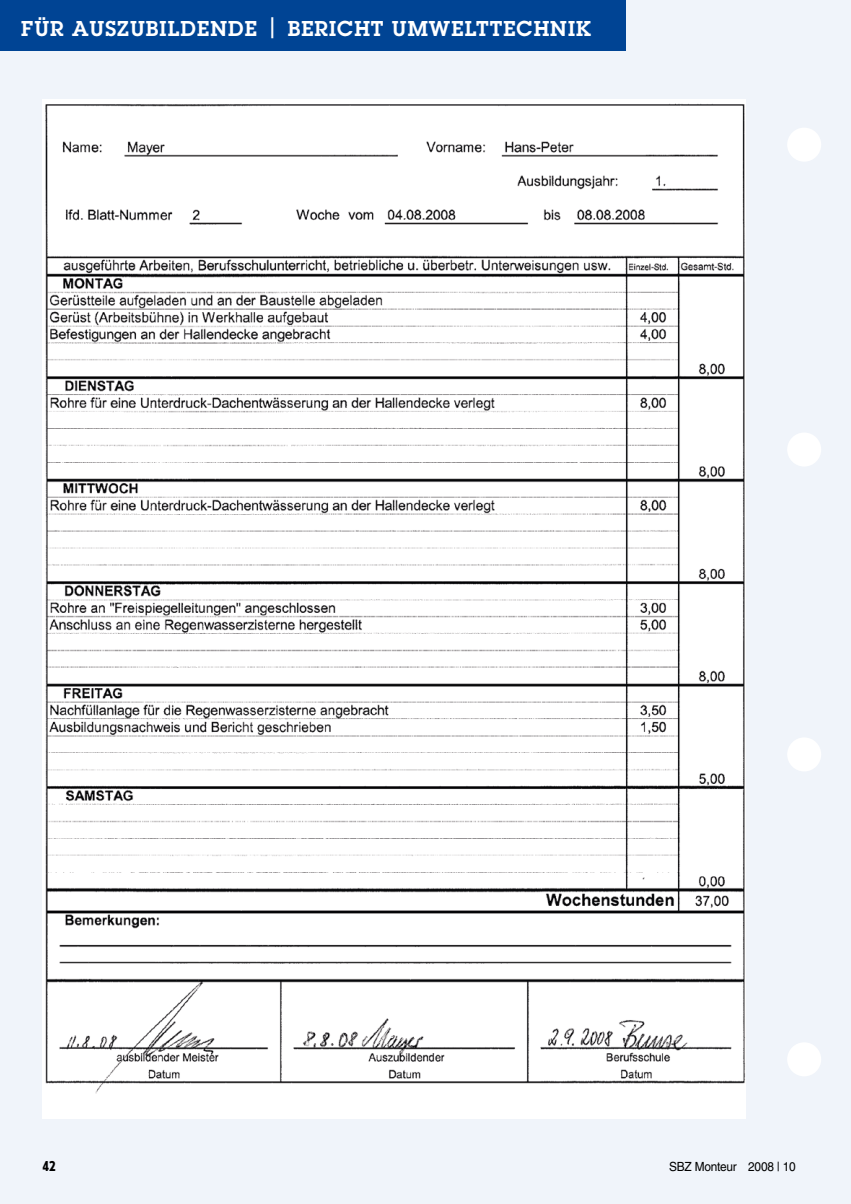
<style>
.page{position:relative;width:851px;height:1204px;background:#fff}
.page>*{position:absolute;margin:0;border:0;box-sizing:border-box;transform-origin:0 0}
.t1{font:600 21px "Lubalin Graph Std";letter-spacing:.05em;color:#fff}
.t2{font:800 condensed 13.5px "Tempo Std";color:#000}
.t3{font:12.6px "Helvetica LT Std";letter-spacing:-.02em;color:#000;scale:.94 1}
</style>
<div class="page">
<div style="left:0;top:0;width:850px;height:1203px;background:#f0f4fa"></div>
<div style="left:787px;top:432px;width:34px;height:34px;background:#fff;border-radius:50%"></div>
<div style="left:787px;top:128px;width:34px;height:34px;background:#fff;border-radius:50%"></div>
<div style="left:787px;top:737px;width:34px;height:34px;background:#fff;border-radius:50%"></div>
<div style="left:787px;top:1042px;width:34px;height:34px;background:#fff;border-radius:50%"></div>
<img style="left:43px;top:99px;width:702px;height:1019px">
<div style="left:0;top:0;width:625px;height:51px;background:#004494"></div>
<p class="t1" style="left:21px;top:15px;width:360px">BE ICHTSHEFT | KÜCHENSPÜLE</p>
<p class="t1" style="left:21px;top:15px;width:295px">FÜR AUSZUBILDENDE | BERICHT</p>
<p class="t1" style="left:392px;top:15px;width:201px">UMWELTTECHNIK</p>
<p class="t2" style="left:43px;top:1157px;width:14px">42</p>
<p class="t3" style="left:669px;top:1158px;width:136px">SBZ Monteur 2008 | 10</p>
</div>
